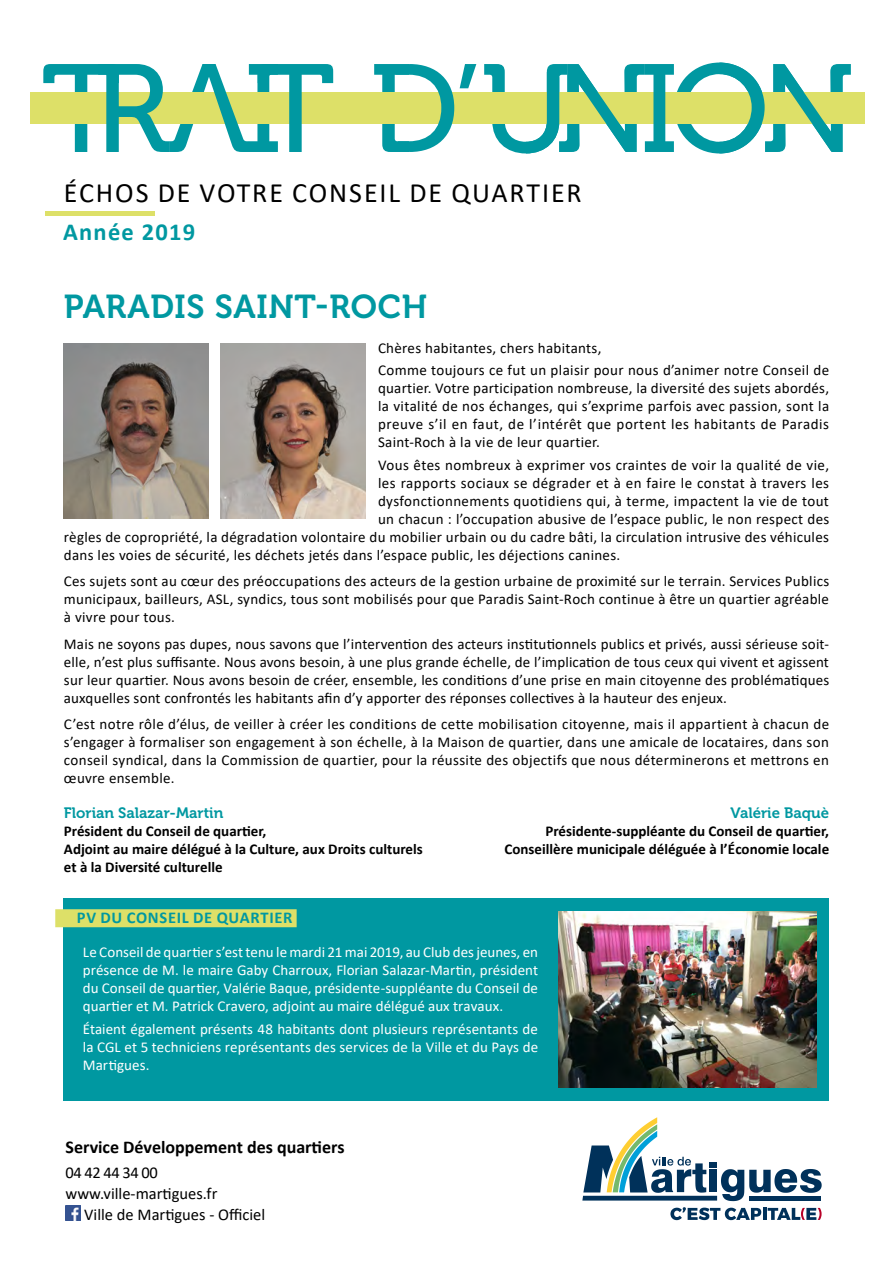
<style>
.page{position:relative;width:893px;height:1263px;background:#fff}
.page>*{position:absolute;margin:0;border:0;box-sizing:border-box;transform-origin:0 0}
.t1{font:33px "Museo 700";letter-spacing:.02em;color:#0098a1}
.t2{font:28.05px "Calibri";letter-spacing:.07em;color:#000}
.t3{font:700 24.45px "Calibri";letter-spacing:.05em;color:#0098a1}
.t4{font:700 18px "Calibri";color:#000}
.t5{font:16.5px "Calibri";color:#000}
.t6{font:700 16.5px "Calibri";letter-spacing:.045em;color:#0098a1}
.t7{font:15px/18px "Calibri";letter-spacing:.02em;color:#000;text-align:justify}
.t8{font:15px/18px "Calibri";color:#fff;text-align:justify}
.t9{font:700 15px/18px "Calibri";color:#000}
.t10{font:15px "Museo 700";color:#0098a1}
</style>
<div class="page">
<svg style="left:460px;top:64px;width:16px;height:24px"></svg>
<div style="left:30px;top:92px;width:834px;height:32px;background:#dde068"></div>
<svg style="left:43px;top:64px;width:290px;height:88px"></svg>
<svg style="left:374px;top:64px;width:80px;height:88px"></svg>
<svg style="left:484px;top:63px;width:367px;height:90px"></svg>
<div style="left:46px;top:211px;width:109px;height:5px;background:#dde068"></div>
<img style="left:64px;top:344px;width:145px;height:175px">
<div style="left:64px;top:898px;width:765px;height:202px;background:#0098a1"></div>
<div style="left:55px;top:909px;width:242px;height:18px;background:#dde068"></div>
<img style="left:559px;top:912px;width:258px;height:175px">
<img style="left:221px;top:344px;width:144px;height:175px">
<img style="left:66px;top:1206px;width:14px;height:14px">
<svg style="left:670px;top:1207px;width:152px;height:13px"></svg>
<svg style="left:582px;top:1117px;width:240px;height:84px"></svg>
<h2 class="t2" style="left:64px;top:173px;width:520px">Échos de votre conseil de quartier</h2>
<h3 class="t3" style="left:63px;top:215px;width:133px">Année 2019</h3>
<h1 class="t1" style="left:64px;top:288px;width:365px">PARADIS SAINT-ROCH</h1>
<p class="t7" style="left:378px;top:337px;width:453px;line-height:22.2px">Chères habitantes, chers habitants,<br>Comme toujours ce fut un plaisir pour nous d’animer notre Conseil de</p>
<p class="t7" style="left:378px;top:379px;width:453px">quartier. Votre participation nombreuse, la diversité des sujets abordés, la vitalité de nos échanges, qui s’exprime parfois avec passion, sont la preuve s’il en faut, de l’intérêt que portent les habitants de Paradis Saint-Roch à la vie de leur quartier.</p>
<p class="t7" style="left:378px;top:455px;width:453px">Vous êtes nombreux à exprimer vos craintes de voir la qualité de vie,</p>
<p class="t7" style="left:378px;top:473px;width:453px">les rapports sociaux se dégrader et à en faire le constat à travers les</p>
<p class="t7" style="left:378px;top:491px;width:452px">dysfonctionnements quotidiens qui, à terme, impactent la vie de tout</p>
<p class="t7" style="left:378px;top:509px;width:453px">un chacun : l’occupation abusive de l’espace public, le non respect des</p>
<p class="t7" style="left:64px;top:527px;width:766px">règles de copropriété, la dégradation volontaire du mobilier urbain ou du cadre bâti, la circulation intrusive des véhicules</p>
<p class="t7" style="left:64px;top:545px;width:558px">dans les voies de sécurité, les déchets jetés dans l’espace public, les déjections canines.</p>
<p class="t7" style="left:64px;top:572px;width:767px">Ces sujets sont au cœur des préoccupations des acteurs de la gestion urbaine de proximité sur le terrain. Services Publics municipaux, bailleurs, ASL, syndics, tous sont mobilisés pour que Paradis Saint-Roch continue à être un quartier agréable à vivre pour tous.</p>
<p class="t7" style="left:64px;top:634px;width:767px">Mais ne soyons pas dupes, nous savons que l’intervention des acteurs institutionnels publics et privés, aussi sérieuse soit&shy;elle, n’est plus suffisante. Nous avons besoin, à une plus grande échelle, de l’implication de tous ceux qui vivent et agissent sur leur quartier. Nous avons besoin de créer, ensemble, les conditions d’une prise en main citoyenne des problématiques auxquelles sont confrontés les habitants afin d’y apporter des réponses collectives à la hauteur des enjeux.</p>
<p class="t7" style="left:64px;top:715px;width:767px">C’est notre rôle d’élus, de veiller à créer les conditions de cette mobilisation citoyenne, mais il appartient à chacun de s’engager à formaliser son engagement à son échelle, à la Maison de quartier, dans une amicale de locataires, dans son conseil syndical, dans la Commission de quartier, pour la réussite des objectifs que nous déterminerons et mettrons en œuvre ensemble.</p>
<p class="t10" style="left:64px;top:804px;width:161px">Florian Salazar-Martin</p>
<p class="t9" style="left:64px;top:822px;width:360px">Président du Conseil de quartier,<br>Adjoint au maire délégué à la Culture, aux Droits culturels et à la Diversité culturelle</p>
<p class="t10" style="left:730px;top:804px;width:100px">Valérie Baquè</p>
<p class="t9" style="left:504px;top:822px;width:326px;text-align:right">Présidente-suppléante du Conseil de quartier,<br>Conseillère municipale déléguée à l’économie locale</p>
<p class="t6" style="left:77px;top:906px;width:217px">PV du conseil de quartier</p>
<p class="t8" style="left:83px;top:943px;width:457px">Le Conseil de quartier s’est tenu le mardi 21 mai 2019, au Club des jeunes, en présence de M. le maire Gaby Charroux, Florian Salazar-Martin, président du Conseil de quartier, Valérie Baque, présidente-suppléante du Conseil de quartier et M. Patrick Cravero, adjoint au maire délégué aux travaux.</p>
<p class="t8" style="left:83px;top:1019px;width:457px">Étaient également présents 48 habitants dont plusieurs représentants de la CGL et 5 techniciens représentants des services de la Ville et du Pays de Martigues.</p>
<p class="t4" style="left:66px;top:1134px;width:280px">Service Développement des quartiers</p>
<p class="t5" style="left:66px;top:1161px;width:94px">04 42 44 34 00</p>
<p class="t5" style="left:66px;top:1182px;width:153px">www.ville-martigues.fr</p>
<p class="t5" style="left:84px;top:1203px;width:182px">Ville de Martigues - Officiel</p>
</div>
